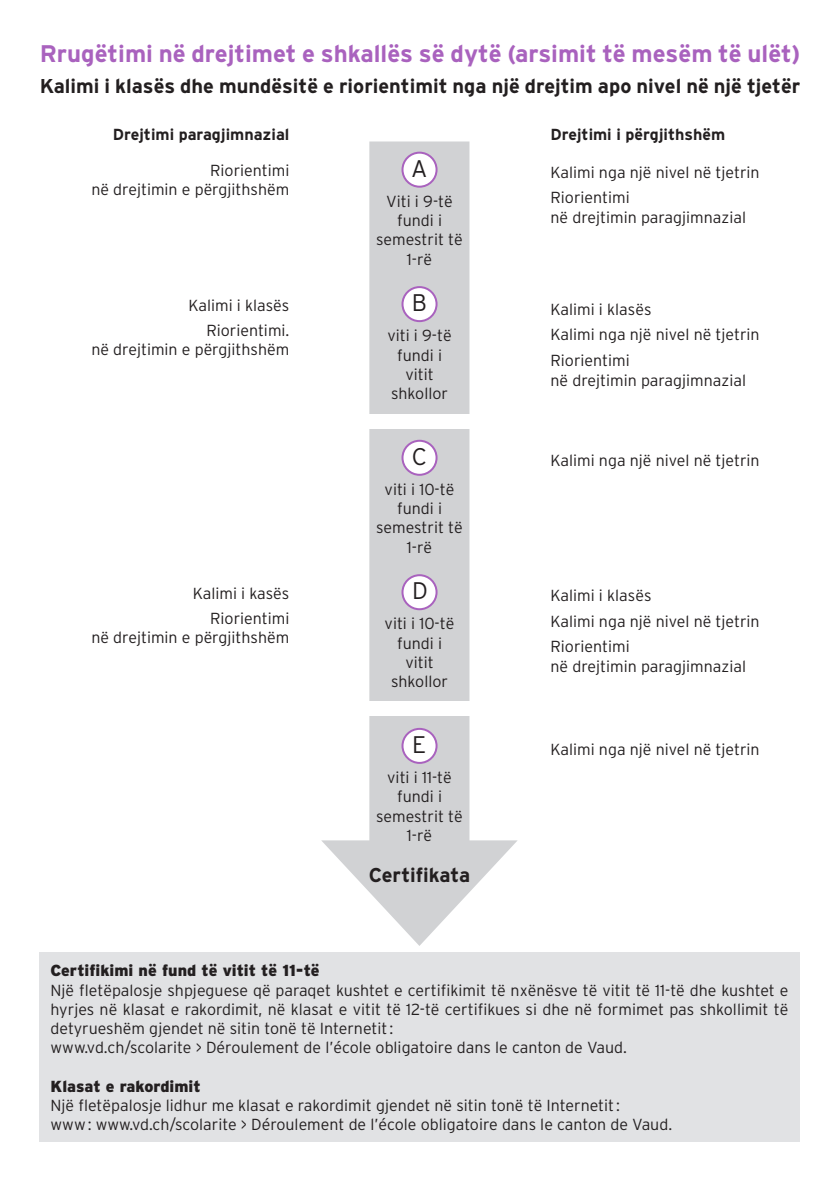
<style>
.page{position:relative;width:840px;height:1191px;background:#fff}
.page>*{position:absolute;margin:0;border:0;box-sizing:border-box;transform-origin:0 0}
.t1{font:700 24px "Interstate";color:#a962be}
.t2{font:300 24px "Interstate";color:#231f20}
.t3{font:700 20px "Interstate";color:#231f20}
.t4{font:300 16px/19.2px "Interstate";color:#231f20}
.t5{font:900 16px "Interstate";color:#231f20}
.t6{font:700 16px "Interstate";color:#231f20}
</style>
<div class="page">
<div style="left:369px;top:141px;width:100px;height:725px;background:#d1d2d4"></div>
<svg style="left:321px;top:840px;width:196px;height:106px"></svg>
<div style="left:402px;top:153px;width:34px;height:34px;background:#fff;border-radius:50%"></div>
<div style="left:401px;top:152px;width:36px;height:36px;border:2px solid #a962be;border-radius:50%"></div>
<div style="left:402px;top:287px;width:34px;height:34px;background:#fff;border-radius:50%"></div>
<div style="left:401px;top:286px;width:36px;height:36px;border:2px solid #a962be;border-radius:50%"></div>
<div style="left:402px;top:441px;width:34px;height:34px;background:#fff;border-radius:50%"></div>
<div style="left:401px;top:440px;width:36px;height:36px;border:2px solid #a962be;border-radius:50%"></div>
<div style="left:402px;top:575px;width:34px;height:34px;background:#fff;border-radius:50%"></div>
<div style="left:401px;top:574px;width:36px;height:36px;border:2px solid #a962be;border-radius:50%"></div>
<div style="left:402px;top:729px;width:34px;height:34px;background:#fff;border-radius:50%"></div>
<div style="left:401px;top:728px;width:36px;height:36px;border:2px solid #a962be;border-radius:50%"></div>
<div style="left:39px;top:952px;width:760px;height:189px;background:#e1e2e4"></div>
<div style="left:361px;top:414px;width:115px;height:14px;background:#fff"></div>
<div style="left:361px;top:701px;width:115px;height:14px;background:#fff"></div>
<h1 class="t1" style="left:40px;top:40px;width:761px">Rrugëtimi në drejtimet e shkallës së dytë (arsimit të mesëm të ulët)</h1>
<p class="t3" style="left:40px;top:75px;width:761px">Kalimi i klasës dhe mundësitë e riorientimit nga një drejtim apo nivel në një tjetër</p>
<p class="t6" style="left:113px;top:125px;width:178px">Drejtimi paragjimnazial</p>
<p class="t4" style="left:91px;top:161px;width:199px;text-align:right">Riorientimi<br>në drejtimin e përgjithshëm</p>
<p class="t6" style="left:550px;top:125px;width:176px">Drejtimi i përgjithshëm</p>
<p class="t4" style="left:550px;top:159px;width:210px;line-height:25.6px">Kalimi nga një nivel në tjetrin<br>Riorientimi</p>
<p class="t4" style="left:550px;top:208px;width:197px">në drejtimin paragjimnazial</p>
<h1 class="t2" style="left:411px;top:155px;width:18px">A</h1>
<p class="t4" style="left:376px;top:191px;width:88px;text-align:center">Viti i 9-të fundi i semestrit të<br>1-rë</p>
<h1 class="t2" style="left:411px;top:289px;width:17px">B</h1>
<p class="t4" style="left:387px;top:326px;width:66px;text-align:center">viti i 9-të fundi i vitit shkollor</p>
<p class="t4" style="left:188px;top:293px;width:102px;line-height:24.8px;text-align:right">Kalimi i klasës<br>Riorientimi.</p>
<p class="t4" style="left:91px;top:339px;width:199px">në drejtimin e përgjithshëm</p>
<p class="t4" style="left:550px;top:296px;width:210px;line-height:25.6px">Kalimi i klasës<br>Kalimi nga një nivel në tjetrin<br>Riorientimi</p>
<p class="t4" style="left:550px;top:371px;width:197px">në drejtimin paragjimnazial</p>
<p class="t4" style="left:193px;top:580px;width:98px;line-height:24.8px;text-align:right">Kalimi i kasës<br>Riorientimi</p>
<p class="t4" style="left:91px;top:627px;width:199px">në drejtimin e përgjithshëm</p>
<h1 class="t2" style="left:411px;top:443px;width:17px">C</h1>
<p class="t4" style="left:376px;top:479px;width:88px;text-align:center">viti i 10-të fundi i semestrit të<br>1-rë</p>
<h1 class="t2" style="left:412px;top:577px;width:17px">D</h1>
<p class="t4" style="left:384px;top:614px;width:71px;text-align:center">viti i 10-të fundi i vitit shkollor</p>
<h1 class="t2" style="left:412px;top:731px;width:16px">E</h1>
<p class="t4" style="left:376px;top:767px;width:88px;text-align:center">viti i 11-të fundi i semestrit të<br>1-rë</p>
<p class="t3" style="left:368px;top:863px;width:103px">Certifikata</p>
<p class="t4" style="left:550px;top:451px;width:210px">Kalimi nga një nivel në tjetrin</p>
<p class="t4" style="left:550px;top:582px;width:210px;line-height:25.6px">Kalimi i klasës<br>Kalimi nga një nivel në tjetrin<br>Riorientimi</p>
<p class="t4" style="left:550px;top:657px;width:197px">në drejtimin paragjimnazial</p>
<p class="t4" style="left:550px;top:739px;width:210px">Kalimi nga një nivel në tjetrin</p>
<p class="t5" style="left:51px;top:961px;width:270px">Certifikimi në fund të vitit të 11-të</p>
<p class="t4" style="left:51px;top:980px;width:739px">Një fletëpalosje shpjeguese që paraqet kushtet e certifikimit të nxënësve të vitit të 11-të dhe kushtet e hyrjes në klasat e rakordimit, në klasat e vitit të 12-të certifikues si dhe në formimet pas shkollimit të detyrueshëm gjendet në sitin tonë të Internetit:<br>www.vd.ch/scolarite &gt; Déroulement de l’école obligatoire dans le canton de Vaud.</p>
<p class="t5" style="left:51px;top:1076px;width:151px">Klasat e rakordimit</p>
<p class="t4" style="left:51px;top:1095px;width:622px">Një fletëpalosje lidhur me klasat e rakordimit gjendet në sitin tonë të Internetit:<br>www: www.vd.ch/scolarite &gt; Déroulement de l’école obligatoire dans le canton de Vaud.</p>
</div>
